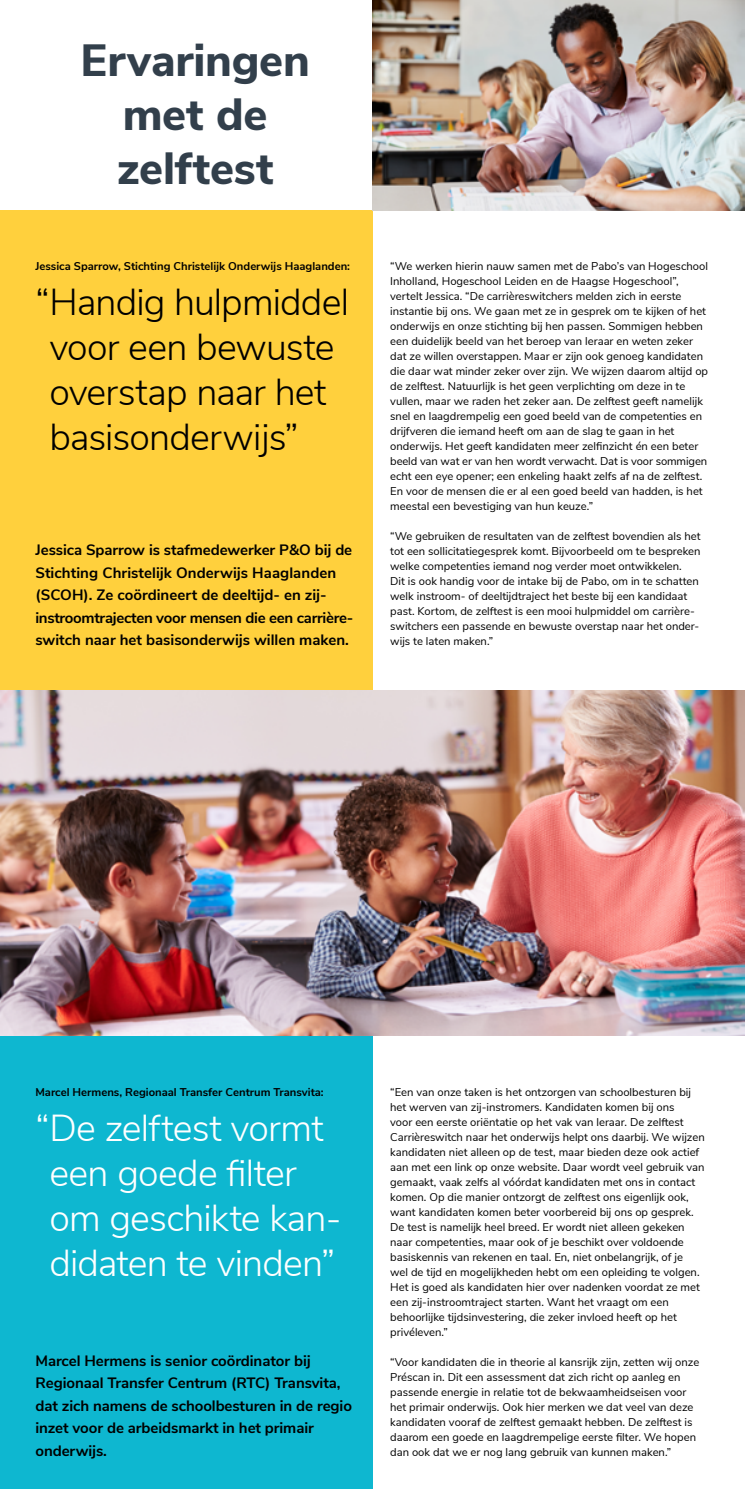
<style>
.page{position:relative;width:745px;height:1489px;background:#fff}
.page>*{position:absolute;margin:0;border:0;box-sizing:border-box;transform-origin:0 0}
.Heading_groot{font:800 45px/54px "Nunito Sans";letter-spacing:-.005em;color:#323f4b;text-align:center}
.Sub_heading{font:300 37.5px/45px "Nunito Sans";letter-spacing:-.025em;color:#000}
.Sub_heading-2{font:300 37.5px/45px "Nunito Sans";letter-spacing:-.02em;color:#fff}
.Inleiding{font:700 15px/22.5px "Nunito Sans";letter-spacing:-.005em;color:#000}
.BODY{font:11.25px/15px "Nunito Sans";color:#000}
.Alinea_kopje{font:700 11.25px "Nunito Sans";color:#000}
</style>
<div class="page">
<div style="left:0;top:210px;width:372px;height:480px;background:#ffd03d"></div>
<div style="left:0;top:1035px;width:372px;height:453px;background:#0eb7d0"></div>
<img style="left:372px;top:0;width:372px;height:210px">
<img style="left:0;top:690px;width:744px;height:345px">
<p class="Heading_groot" style="left:80px;top:30px;width:231px">Ervaringen met de zelftest</p>
<p class="Alinea_kopje" style="left:35px;top:258px;width:316px">Jessica Sparrow, Stichting Christelijk Onderwijs Haaglanden:</p>
<p class="Sub_heading" style="left:49px;top:277px;width:301px;text-indent:-14px">“Handig hulpmiddel voor een bewuste overstap naar het basisonderwijs”</p>
<p class="Inleiding" style="left:35px;top:538px;width:319px">Jessica Sparrow is stafmedewerker P&amp;O bij de Stichting Christelijk Onderwijs Haaglanden (SCOH). Ze coördineert de deeltijd- en zij&shy;instroomtrajecten voor mensen die een carrière&shy;switch naar het basisonderwijs willen maken.</p>
<p class="BODY" style="left:390px;top:258px;width:319px">“We werken hierin nauw samen met de Pabo’s van Hogeschool Inholland, Hogeschool Leiden en de Haagse Hogeschool”, vertelt Jessica. “De carrièreswitchers melden zich in eerste instantie bij ons. We gaan met ze in gesprek om te kijken of het onderwijs en onze stichting bij hen passen. Sommigen hebben een duidelijk beeld van het beroep van leraar en weten zeker dat ze willen overstappen. Maar er zijn ook genoeg kandidaten die daar wat minder zeker over zijn. We wijzen daarom altijd op de zelftest. Natuurlijk is het geen verplichting om deze in te vullen, maar we raden het zeker aan. De zelftest geeft namelijk snel en laagdrempelig een goed beeld van de competenties en drijfveren die iemand heeft om aan de slag te gaan in het onderwijs. Het geeft kandidaten meer zelfinzicht én een beter beeld van wat er van hen wordt verwacht. Dat is voor sommigen echt een eye opener; een enkeling haakt zelfs af na de zelftest.<br>En voor de mensen die er al een goed beeld van hadden, is het meestal een bevestiging van hun keuze.”</p>
<p class="BODY" style="left:390px;top:528px;width:312px">“We gebruiken de resultaten van de zelftest bovendien als het tot een sollicitatiegesprek komt. Bijvoorbeeld om te bespreken welke competenties iemand nog verder moet ontwikkelen.<br>Dit is ook handig voor de intake bij de Pabo, om in te schatten welk instroom- of deeltijdtraject het beste bij een kandidaat past. Kortom, de zelftest is een mooi hulpmiddel om carrière&shy;switchers een passende en bewuste overstap naar het onder&shy;wijs te laten maken.”</p>
<p class="Alinea_kopje" style="left:35px;top:1083px;width:289px">Marcel Hermens, Regionaal Transfer Centrum Transvita:</p>
<p class="Sub_heading-2" style="left:49px;top:1102px;width:293px;text-indent:-14px">“De zelftest vormt een goede filter om geschikte kan&shy;didaten te vinden”</p>
<p class="Inleiding" style="left:35px;top:1348px;width:318px">Marcel Hermens is senior coördinator bij Regionaal Transfer Centrum (RTC) Transvita, dat zich namens de schoolbesturen in de regio inzet voor de arbeidsmarkt in het primair onderwijs.</p>
<p class="BODY" style="left:390px;top:1083px;width:316px">“Een van onze taken is het ontzorgen van schoolbesturen bij het werven van zij-instromers. Kandidaten komen bij ons<br>voor een eerste oriëntatie op het vak van leraar. De zelftest Carrièreswitch naar het onderwijs helpt ons daarbij. We wijzen kandidaten niet alleen op de test, maar bieden deze ook actief aan met een link op onze website. Daar wordt veel gebruik van gemaakt, vaak zelfs al vóórdat kandidaten met ons in contact komen. Op die manier ontzorgt de zelftest ons eigenlijk ook, want kandidaten komen beter voorbereid bij ons op gesprek.<br>De test is namelijk heel breed. Er wordt niet alleen gekeken naar competenties, maar ook of je beschikt over voldoende basiskennis van rekenen en taal. En, niet onbelangrijk, of je<br>wel de tijd en mogelijkheden hebt om een opleiding te volgen.<br>Het is goed als kandidaten hier over nadenken voordat ze met een zij-instroomtraject starten. Want het vraagt om een behoorlijke tijdsinvestering, die zeker invloed heeft op het privéleven.”</p>
<p class="BODY" style="left:390px;top:1353px;width:310px">“Voor kandidaten die in theorie al kansrijk zijn, zetten wij onze Préscan in. Dit een assessment dat zich richt op aanleg en passende energie in relatie tot de bekwaamheidseisen voor het primair onderwijs. Ook hier merken we dat veel van deze kandidaten vooraf de zelftest gemaakt hebben. De zelftest is daarom een goede en laagdrempelige eerste filter. We hopen dan ook dat we er nog lang gebruik van kunnen maken.”</p>
</div>
